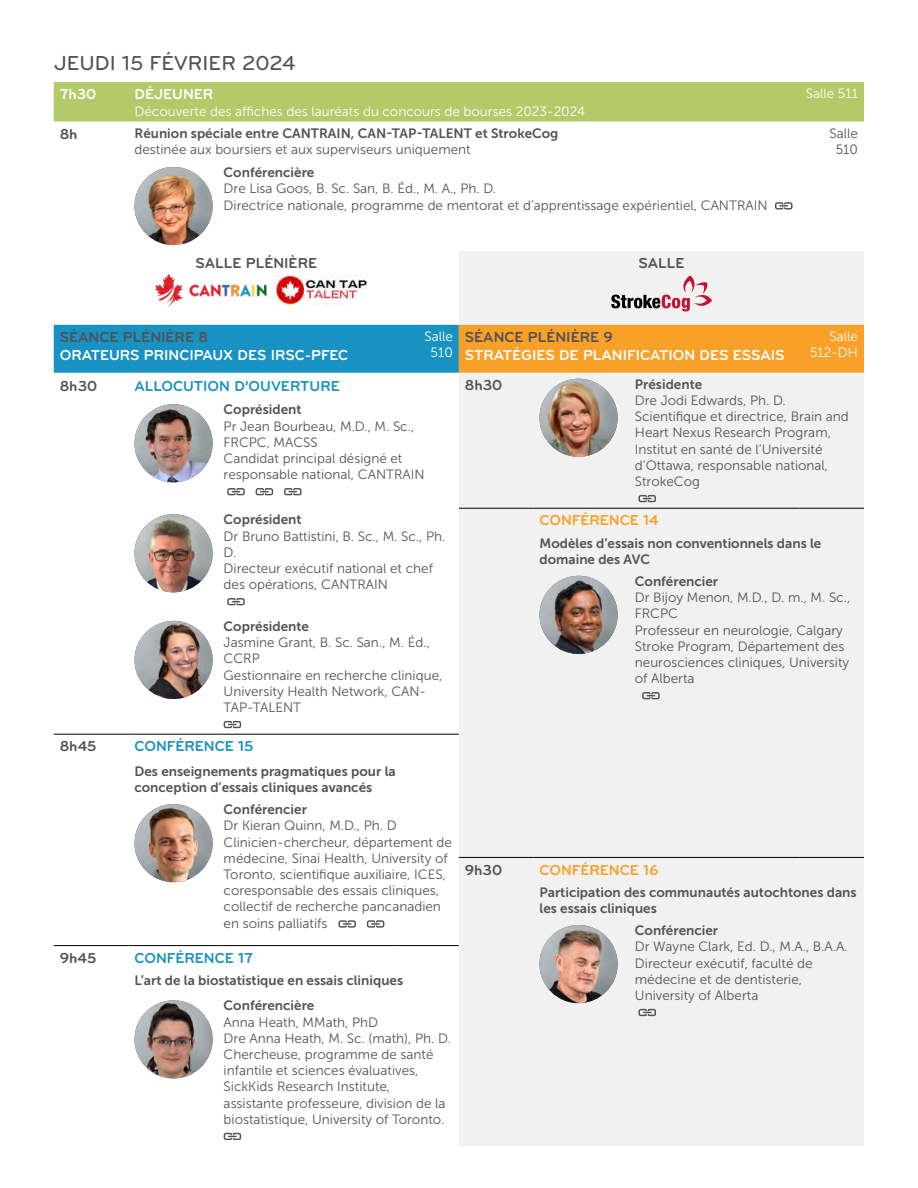
<style>
.page{position:relative;width:918px;height:1188px;background:#fff}
.page>*{position:absolute;margin:0;border:0;box-sizing:border-box;transform-origin:0 0}
.t1{font:21px "Bryant Pro Medium Alternate";color:#525252}
.t2{font:15px "Bryant Pro Bold Alternate";color:#525252}
.t3{font:15px "Bryant Pro Bold Alternate";color:#fff}
.t4{font:700 15px "Bryant Pro";color:#1792c2}
.t5{font:15px "Bryant Pro Bold Alternate";color:#f9a029}
.t6{font:15px "Bryant Pro Bold Alternate";color:#1792c2}
.t7{font:700 15px "Bryant Pro";color:#fff}
.t8{font:13.5px/16.2px "Museo Sans 300";color:#525352}
.t9{font:13.5px/16.2px "Museo Sans 700";color:#525352}
.t10{font:13.5px/16.2px "Museo Sans 300";color:#fff;text-align:center}
.t11{font:13.5px/16.2px "Museo Sans 300";color:#525252;text-align:center}
.s1{font-family:"Museo Sans 300"}
.s2{font-family:"Museo Sans 700"}
</style>
<div class="page">
<div style="left:54px;top:82px;width:810px;height:40px;background:#b3ca69"></div>
<div style="left:459px;top:251px;width:405px;height:895px;background:#f1f1f2"></div>
<svg style="left:54px;top:325px;width:810px;height:48px;background:#889976"></svg>
<hr style="left:459px;top:857px;width:75px;height:1px;background:#000">
<hr style="left:534px;top:857px;width:95px;height:1px;background:#000">
<hr style="left:629px;top:857px;width:119px;height:1px;background:#000">
<hr style="left:748px;top:857px;width:52px;height:1px;background:#000">
<hr style="left:800px;top:857px;width:64px;height:1px;background:#000">
<hr style="left:54px;top:734px;width:75px;height:1px;background:#000">
<hr style="left:129px;top:734px;width:89px;height:1px;background:#000">
<hr style="left:218px;top:734px;width:175px;height:1px;background:#000">
<hr style="left:393px;top:734px;width:66px;height:1px;background:#000">
<hr style="left:459px;top:508px;width:75px;height:1px;background:#000">
<hr style="left:534px;top:508px;width:95px;height:1px;background:#000">
<hr style="left:629px;top:508px;width:119px;height:1px;background:#000">
<hr style="left:748px;top:508px;width:52px;height:1px;background:#000">
<hr style="left:800px;top:508px;width:64px;height:1px;background:#000">
<hr style="left:129px;top:945px;width:89px;height:1px;background:#000">
<hr style="left:218px;top:945px;width:175px;height:1px;background:#000">
<hr style="left:393px;top:945px;width:66px;height:1px;background:#000">
<hr style="left:54px;top:945px;width:75px;height:1px;background:#000">
<img style="left:135px;top:167px;width:78px;height:78px;border-radius:39px">
<svg style="left:775px;top:202px;width:18px;height:8px"></svg>
<img style="left:155px;top:274px;width:112px;height:33px">
<img style="left:276px;top:276px;width:91px;height:29px">
<svg style="left:611px;top:275px;width:101px;height:37px"></svg>
<img style="left:540px;top:379px;width:78px;height:78px;border-radius:39px">
<svg style="left:639px;top:495px;width:17px;height:7px"></svg>
<img style="left:135px;top:404px;width:78px;height:78px;border-radius:39px">
<svg style="left:227px;top:488px;width:18px;height:7px"></svg>
<svg style="left:256px;top:488px;width:17px;height:7px"></svg>
<svg style="left:284px;top:488px;width:18px;height:7px"></svg>
<img style="left:135px;top:514px;width:78px;height:78px;border-radius:39px">
<svg style="left:227px;top:598px;width:18px;height:7px"></svg>
<img style="left:540px;top:576px;width:78px;height:78px;border-radius:39px">
<svg style="left:642px;top:692px;width:18px;height:7px"></svg>
<img style="left:135px;top:621px;width:78px;height:78px;border-radius:39px">
<svg style="left:224px;top:721px;width:17px;height:7px"></svg>
<img style="left:135px;top:804px;width:78px;height:78px;border-radius:39px">
<svg style="left:338px;top:920px;width:18px;height:8px"></svg>
<svg style="left:367px;top:920px;width:17px;height:8px"></svg>
<img style="left:540px;top:925px;width:78px;height:78px;border-radius:39px">
<svg style="left:639px;top:1009px;width:17px;height:7px"></svg>
<img style="left:135px;top:1000px;width:78px;height:78px;border-radius:39px">
<svg style="left:224px;top:1133px;width:17px;height:7px"></svg>
<p class="t1" style="left:54px;top:50px;width:243px">JEUDI 15 FÉVRIER 2024</p>
<p class="t3" style="left:60px;top:85px;width:38px">7h30</p>
<p class="t7" style="left:135px;top:85px;width:80px">DÉJEUNER</p>
<p class="t10" style="left:135px;top:103px;width:452px">Découverte des affiches des lauréats du concours de bourses 2023-2024</p>
<p class="t10" style="left:806px;top:86px;width:54px">Salle 511</p>
<p class="t2" style="left:60px;top:124px;width:19px">8h</p>
<p class="t9" style="left:135px;top:125px;width:425px">Réunion spéciale entre CANTRAIN, CAN-TAP-TALENT et StrokeCog <span class="s1">destinée aux boursiers et aux superviseurs uniquement</span></p>
<p class="t11" style="left:830px;top:125px;width:30px">Salle<br>510</p>
<p class="t8" style="left:224px;top:164px;width:274px"><span class="s2">Conférencière<br></span>Dre Lisa Goos, B. Sc. San, B. Éd., M. A., Ph. D.</p>
<p class="t8" style="left:224px;top:197px;width:546px">Directrice nationale, programme de mentorat et d’apprentissage expérientiel, CANTRAIN</p>
<p class="t2" style="left:196px;top:254px;width:123px">SALLE PLÉNIÈRE</p>
<p class="t2" style="left:638px;top:254px;width:48px">SALLE</p>
<p class="t2" style="left:60px;top:328px;width:150px">SÉANCE PLÉNIÈRE 8</p>
<p class="t3" style="left:60px;top:346px;width:290px">ORATEURS PRINCIPAUX DES IRSC-PFEC</p>
<p class="t10" style="left:424px;top:328px;width:30px">Salle<br>510</p>
<p class="t2" style="left:465px;top:328px;width:150px">SÉANCE PLÉNIÈRE 9</p>
<p class="t3" style="left:465px;top:346px;width:321px">STRATÉGIES DE PLANIFICATION DES ESSAIS</p>
<p class="t10" style="left:810px;top:328px;width:49px;text-align:right">Salle<br>512-DH</p>
<p class="t2" style="left:60px;top:377px;width:39px">8h30</p>
<p class="t4" style="left:135px;top:377px;width:207px">ALLOCUTION D’OUVERTURE</p>
<p class="t2" style="left:465px;top:376px;width:39px">8h30</p>
<p class="t8" style="left:635px;top:376px;width:152px"><span class="s2">Présidente<br></span>Dre Jodi Edwards, Ph. D.</p>
<p class="t8" style="left:635px;top:409px;width:215px">Scientifique et directrice, Brain and<br>Heart Nexus Research Program,<br>Institut en santé de l’Université d’Ottawa, responsable national,<br>StrokeCog</p>
<p class="t8" style="left:224px;top:402px;width:192px"><span class="s2">Coprésident<br></span>Pr Jean Bourbeau, M.D., M. Sc.,<br>FRCPC, MACSS</p>
<p class="t8" style="left:224px;top:450px;width:203px">Candidat principal désigné et responsable national, CANTRAIN</p>
<p class="t8" style="left:224px;top:512px;width:223px"><span class="s2">Coprésident<br></span>Dr Bruno Battistini, B. Sc., M. Sc., Ph.<br>D.</p>
<p class="t8" style="left:224px;top:560px;width:211px">Directeur exécutif national et chef des opérations, CANTRAIN</p>
<p class="t5" style="left:540px;top:511px;width:121px">CONFÉRENCE 14</p>
<p class="t9" style="left:540px;top:535px;width:283px">Modèles d’essais non conventionnels dans le domaine des AVC</p>
<p class="t8" style="left:635px;top:573px;width:217px"><span class="s2">Conférencier<br></span>Dr Bijoy Menon, M.D., D. m., M. Sc.,<br>FRCPC</p>
<p class="t8" style="left:635px;top:622px;width:216px">Professeur en neurologie, Calgary<br>Stroke Program, Département des neurosciences cliniques, University of Alberta</p>
<p class="t8" style="left:224px;top:618px;width:208px"><span class="s2">Coprésidente<br></span>Jasmine Grant, B. Sc. San., M. Éd.,<br>CCRP</p>
<p class="t8" style="left:224px;top:667px;width:220px">Gestionnaire en recherche clinique,<br>University Health Network, CAN-<br>TAP-TALENT</p>
<p class="t2" style="left:60px;top:737px;width:38px">8h45</p>
<p class="t6" style="left:135px;top:737px;width:121px">CONFÉRENCE 15</p>
<p class="t9" style="left:135px;top:763px;width:263px">Des enseignements pragmatiques pour la conception d’essais cliniques avancés</p>
<p class="t8" style="left:224px;top:802px;width:175px"><span class="s2">Conférencier<br></span>Dr Kieran Quinn, M.D., Ph. D</p>
<p class="t8" style="left:224px;top:834px;width:230px">Clinicien-chercheur, département de médecine, Sinai Health, University of Toronto, scientifique auxiliaire, ICES, coresponsable des essais cliniques, collectif de recherche pancanadien en soins palliatifs</p>
<p class="t2" style="left:60px;top:949px;width:38px">9h45</p>
<p class="t4" style="left:135px;top:949px;width:120px">CONFÉRENCE 17</p>
<p class="t9" style="left:135px;top:972px;width:270px">L’art de la biostatistique en essais cliniques</p>
<p class="t8" style="left:224px;top:998px;width:229px"><span class="s2">Conférencière<br></span>Anna Heath, MMath, PhD<br>Dre Anna Heath, M. Sc. (math), Ph. D.</p>
<p class="t8" style="left:224px;top:1046px;width:223px">Chercheuse, programme de santé infantile et sciences évaluatives, SickKids Research Institute, assistante professeure, division de la biostatistique, University of Toronto.</p>
<p class="t2" style="left:465px;top:860px;width:39px">9h30</p>
<p class="t5" style="left:540px;top:860px;width:121px">CONFÉRENCE 16</p>
<p class="t9" style="left:540px;top:884px;width:319px">Participation des communautés autochtones dans les essais cliniques</p>
<p class="t8" style="left:635px;top:922px;width:214px"><span class="s2">Conférencier<br></span>Dr Wayne Clark, Ed. D., M.A., B.A.A.</p>
<p class="t8" style="left:635px;top:955px;width:179px">Directeur exécutif, faculté de médecine et de dentisterie,<br>University of Alberta</p>
</div>
